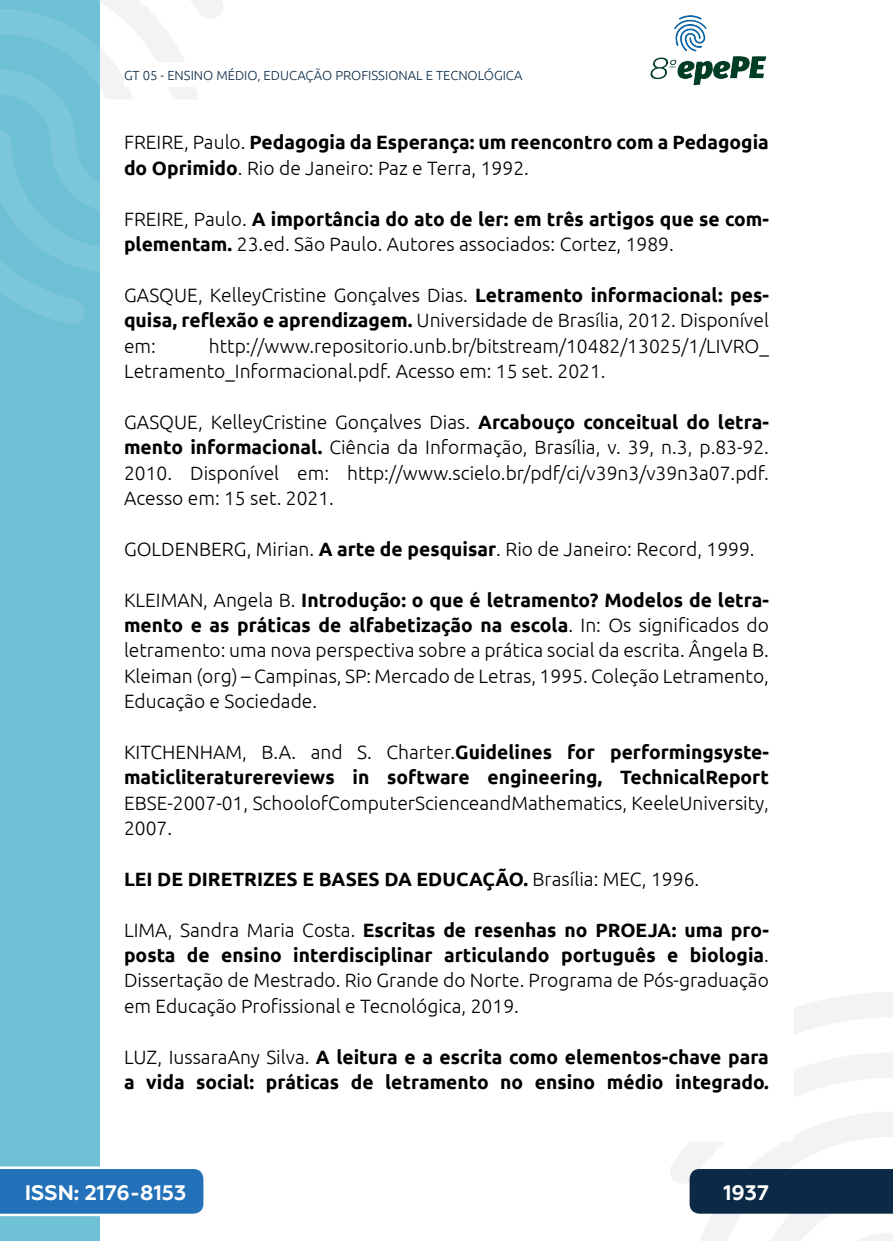
<style>
.page{position:relative;width:893px;height:1241px;background:#fff}
.page>*{position:absolute;margin:0;border:0;box-sizing:border-box;transform-origin:0 0}
.t1{font:700 21px "Geometria";color:#fff}
._11_REFERENCIAS{font:300 19.25px/25.4px "Ubuntu";color:#000;text-align:justify}
._11_REFERENCIAS-2{font:700 19.25px/25.4px "Ubuntu";color:#000}
.t2{font:300 13.12px "Ubuntu";color:#0c2a46}
.s1{font-weight:300}
.s2{font-weight:700}
</style>
<div class="page">
<svg style="left:670px;top:992px;width:223px;height:248px"></svg>
<svg style="left:99px;top:0;width:124px;height:324px"></svg>
<img style="left:650px;top:15px;width:117px;height:71px">
<div style="left:0;top:0;width:99px;height:1240px;background:#6ec0d5"></div>
<svg style="left:0;top:0;width:99px;height:325px"></svg>
<svg style="left:0;top:1166px;width:203px;height:49px;background:#367dbf"></svg>
<div style="left:690px;top:1168px;width:203px;height:45px;background:#0c2a46"></div>
<div style="left:124px;top:62px;width:516px;height:25px;background:#fff"></div>
<p class="t2" style="left:124px;top:67px;width:400px">GT 05 - ENSINO MÉDIO, EDUCAÇÃO PROFISSIONAL E TECNOLÓGICA</p>
<p class="_11_REFERENCIAS-2" style="left:124px;top:130px;width:646px"><span class="s1">FREIRE, Paulo.</span> Pedagogia da Esperança: um reencontro com a Pedagogia do Oprimido<span class="s1">. Rio de Janeiro: Paz e Terra, 1992.</span></p>
<p class="_11_REFERENCIAS" style="left:124px;top:205px;width:646px">FREIRE, Paulo. <span class="s2">A importância do ato de ler: em três artigos que se com&shy;plementam.</span> 23.ed. São Paulo. Autores associados: Cortez, 1989.</p>
<p class="_11_REFERENCIAS" style="left:124px;top:282px;width:646px">GASQUE, KelleyCristine Gonçalves Dias. <span class="s2">Letramento informacional: pes&shy;quisa, reflexão e aprendizagem.</span> Universidade de Brasília, 2012. Disponível em:</p>
<p class="_11_REFERENCIAS" style="left:124px;top:332px;width:646px;text-indent:85px">http://www.repositorio.unb.br/bitstream/10482/13025/1/LIVRO_<br>Letramento_Informacional.pdf. Acesso em: 15 set. 2021.</p>
<p class="_11_REFERENCIAS" style="left:124px;top:408px;width:646px">GASQUE, KelleyCristine Gonçalves Dias. <span class="s2">Arcabouço conceitual do letra&shy;mento informacional.</span> Ciência da Informação, Brasília, v. 39, n.3, p.83-92.<br>2010. Disponível em: http://www.scielo.br/pdf/ci/v39n3/v39n3a07.pdf.<br>Acesso em: 15 set. 2021.</p>
<p class="_11_REFERENCIAS" style="left:124px;top:535px;width:632px">GOLDENBERG, Mirian. <span class="s2">A arte de pesquisar</span>. Rio de Janeiro: Record, 1999.</p>
<p class="_11_REFERENCIAS" style="left:124px;top:586px;width:646px">KLEIMAN, Angela B. <span class="s2">Introdução: o que é letramento? Modelos de letra&shy;mento e as práticas de alfabetização na escola</span>. In: Os significados do letramento: uma nova perspectiva sobre a prática social da escrita. Ângela B.<br>Kleiman (org) – Campinas, SP: Mercado de Letras, 1995. Coleção Letramento, Educação e Sociedade.</p>
<p class="_11_REFERENCIAS" style="left:124px;top:738px;width:646px">KITCHENHAM, B.A. and S. Charter.<span class="s2">Guidelines for performingsyste&shy;maticliteraturereviews in software engineering, TechnicalReport </span>EBSE-2007-01, SchoolofComputerScienceandMathematics, KeeleUniversity, 2007.</p>
<p class="_11_REFERENCIAS-2" style="left:124px;top:865px;width:577px">LEI DE DIRETRIZES E BASES DA EDUCAÇÃO. <span class="s1">Brasília: MEC, 1996.</span></p>
<p class="_11_REFERENCIAS" style="left:124px;top:916px;width:646px">LIMA, Sandra Maria Costa. <span class="s2">Escritas de resenhas no PROEJA: uma pro&shy;posta de ensino interdisciplinar articulando português e biologia</span>.<br>Dissertação de Mestrado. Rio Grande do Norte. Programa de Pós-graduação em Educação Profissional e Tecnológica, 2019.</p>
<p class="_11_REFERENCIAS-2" style="left:124px;top:1043px;width:646px"><span class="s1">LUZ, IussaraAny Silva.</span> A leitura e a escrita como elementos-chave para a vida social: práticas de letramento no ensino médio integrado.</p>
<p class="t1" style="left:25px;top:1179px;width:163px">ISSN: 2176-8153</p>
<p class="t1" style="left:723px;top:1179px;width:47px">1937</p>
</div>
